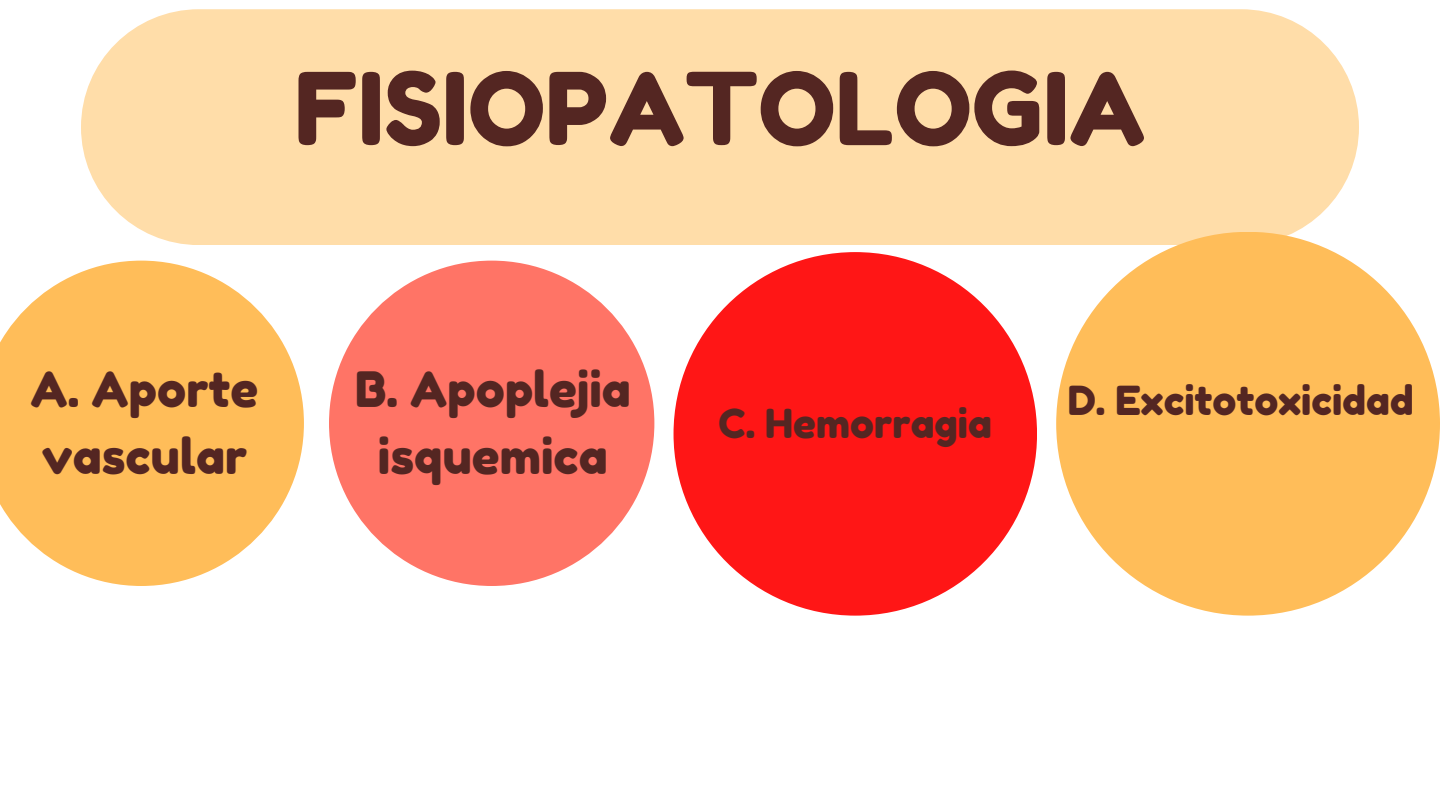
<style>
.page{position:relative;width:1440px;height:810px;background:#fff}
.page>*{position:absolute;margin:0;border:0;box-sizing:border-box;transform-origin:0 0}
.t1{font:100px "Fredoka One";color:#542622}
.t2{font:48.7px/67.8px "Fredoka One";color:#542622}
.t3{font:40px "Fredoka One";color:#542622}
</style>
<div class="page">
<div style="left:674px;top:252px;width:363px;height:364px;background:#ff1616;border-radius:50%"></div>
<div style="left:329px;top:261px;width:325px;height:325px;background:#ff7466;border-radius:50%"></div>
<svg style="left:0;top:261px;width:304px;height:325px;fill:#ffbd59"></svg>
<div style="left:81px;top:9px;width:1278px;height:236px;background:#ffdda9;border-radius:118px"></div>
<div style="left:1056px;top:232px;width:384px;height:384px;background:#ffbd59;border-radius:50%"></div>
<h1 class="t1" style="left:295px;top:48px;width:852px">FISIOPATOLOGIA</h1>
<p class="t2" style="left:31px;top:355px;width:229px">A. Aporte vascular</p>
<p class="t2" style="left:355px;top:355px;width:277px;text-align:center">B. Apoplejia isquemica</p>
<h2 class="t3" style="left:719px;top:399px;width:275px">C. Hemorragia</h2>
<h2 class="t3" style="left:1068px;top:376px;width:348px">D. Excitotoxicidad</h2>
</div>
